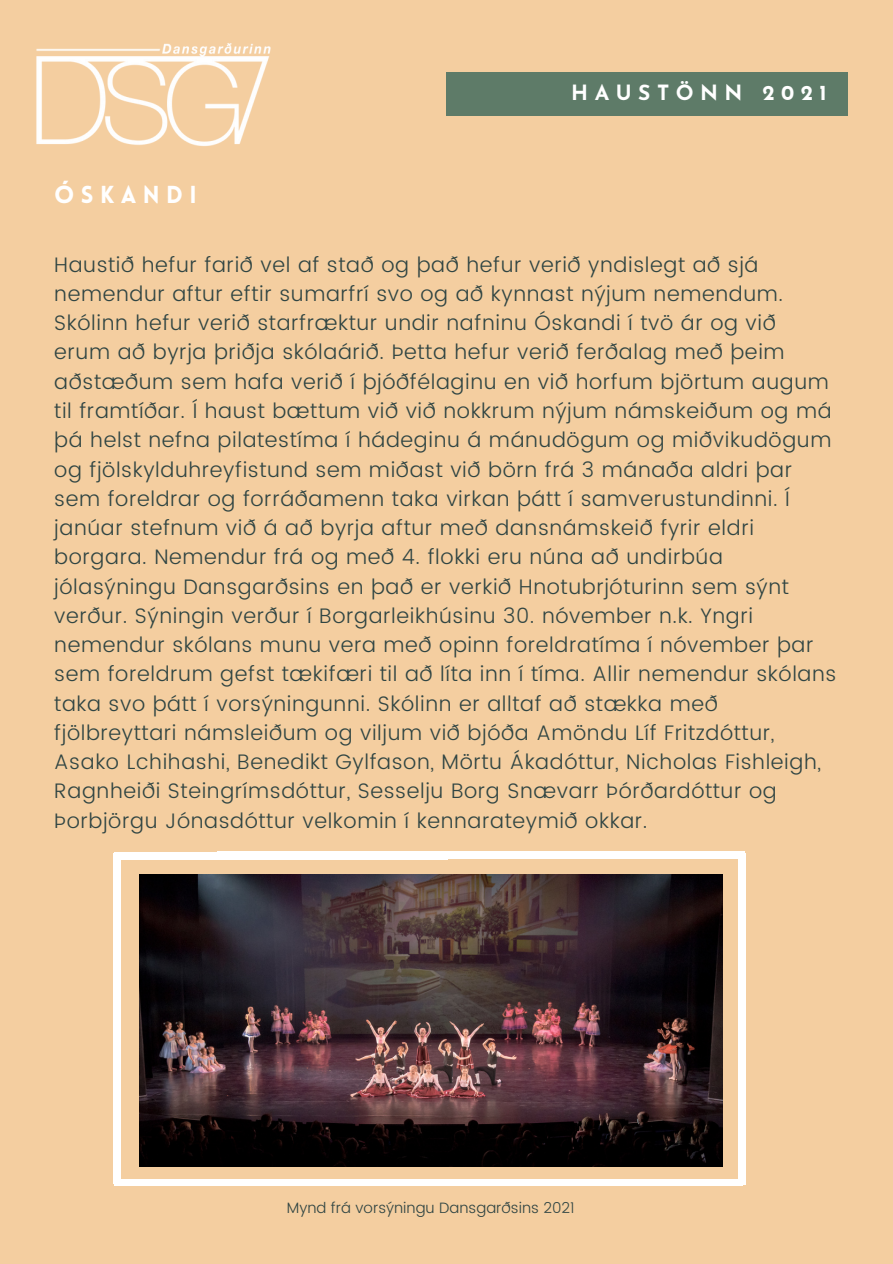
<style>
.page{position:relative;width:893px;height:1264px;background:#fff}
.page>*{position:absolute;margin:0;border:0;box-sizing:border-box;transform-origin:0 0}
.t1{font:900 24px "Lovelo";letter-spacing:.265em;color:#fff}
.t2{font:300 21px/29.2px "Poppins";letter-spacing:.03em;color:#304543}
.t3{font:700 21px "Josefin Sans";letter-spacing:.31em;color:#fff}
.t4{font:300 15px "Poppins";color:#304543}
</style>
<div class="page">
<div style="left:0;top:0;width:892px;height:1263px;background:#f4cea0"></div>
<div style="left:446px;top:73px;width:401px;height:43px;background:#5e7b68"></div>
<img style="left:36px;top:43px;width:235px;height:103px">
<img style="left:139px;top:875px;width:583px;height:291px">
<div style="left:409px;top:1178px;width:235px;height:7px;background:#fff"></div>
<div style="left:507px;top:1178px;width:236px;height:7px;background:#fff"></div>
<div style="left:738px;top:949px;width:7px;height:236px;background:#fff"></div>
<div style="left:114px;top:948px;width:6px;height:236px;background:#fff"></div>
<div style="left:114px;top:1178px;width:236px;height:7px;background:#fff"></div>
<div style="left:214px;top:1178px;width:235px;height:7px;background:#fff"></div>
<div style="left:738px;top:853px;width:7px;height:236px;background:#fff"></div>
<div style="left:508px;top:851px;width:236px;height:7px;background:#fff"></div>
<div style="left:409px;top:851px;width:235px;height:7px;background:#fff"></div>
<div style="left:217px;top:851px;width:235px;height:7px;background:#fff"></div>
<div style="left:114px;top:852px;width:235px;height:7px;background:#fff"></div>
<div style="left:212px;top:852px;width:236px;height:7px;background:#fff"></div>
<div style="left:114px;top:853px;width:6px;height:236px;background:#fff"></div>
<p class="t1" style="left:54px;top:185px;width:144px">ÓSKANDI</p>
<p class="t3" style="left:571px;top:84px;width:257px">HAUSTÖNN 2021</p>
<p class="t2" style="left:54px;top:250px;width:783px">Haustið hefur farið vel af stað og það hefur verið yndislegt að sjá nemendur aftur eftir sumarfrí svo og að kynnast nýjum nemendum.<br>Skólinn hefur verið starfræktur undir nafninu Óskandi í tvö ár og við erum að byrja þriðja skólaárið. Þetta hefur verið ferðalag með þeim aðstæðum sem hafa verið í þjóðfélaginu en við horfum björtum augum til framtíðar. Í haust bættum við við nokkrum nýjum námskeiðum og má þá helst nefna pilatestíma í hádeginu á mánudögum og miðvikudögum og fjölskylduhreyfistund sem miðast við börn frá 3 mánaða aldri þar sem foreldrar og forráðamenn taka virkan þátt í samverustundinni. Í janúar stefnum við á að byrja aftur með dansnámskeið fyrir eldri borgara. Nemendur frá og með 4. flokki eru núna að undirbúa jólasýningu Dansgarðsins en það er verkið Hnotubrjóturinn sem sýnt verður. Sýningin verður í Borgarleikhúsinu 30. nóvember n.k. Yngri nemendur skólans munu vera með opinn foreldratíma í nóvember þar sem foreldrum gefst tækifæri til að líta inn í tíma. Allir nemendur skólans taka svo þátt í vorsýningunni. Skólinn er alltaf að stækka með fjölbreyttari námsleiðum og viljum við bjóða Amöndu Líf Fritzdóttur, Asako Lchihashi, Benedikt Gylfason, Mörtu Ákadóttur, Nicholas Fishleigh, Ragnheiði Steingrímsdóttur, Sesselju Borg Snævarr Þórðardóttur og Þorbjörgu Jónasdóttur velkomin í kennarateymið okkar.</p>
<p class="t4" style="left:287px;top:1198px;width:289px">Mynd frá vorsýningu Dansgarðsins 2021</p>
</div>
